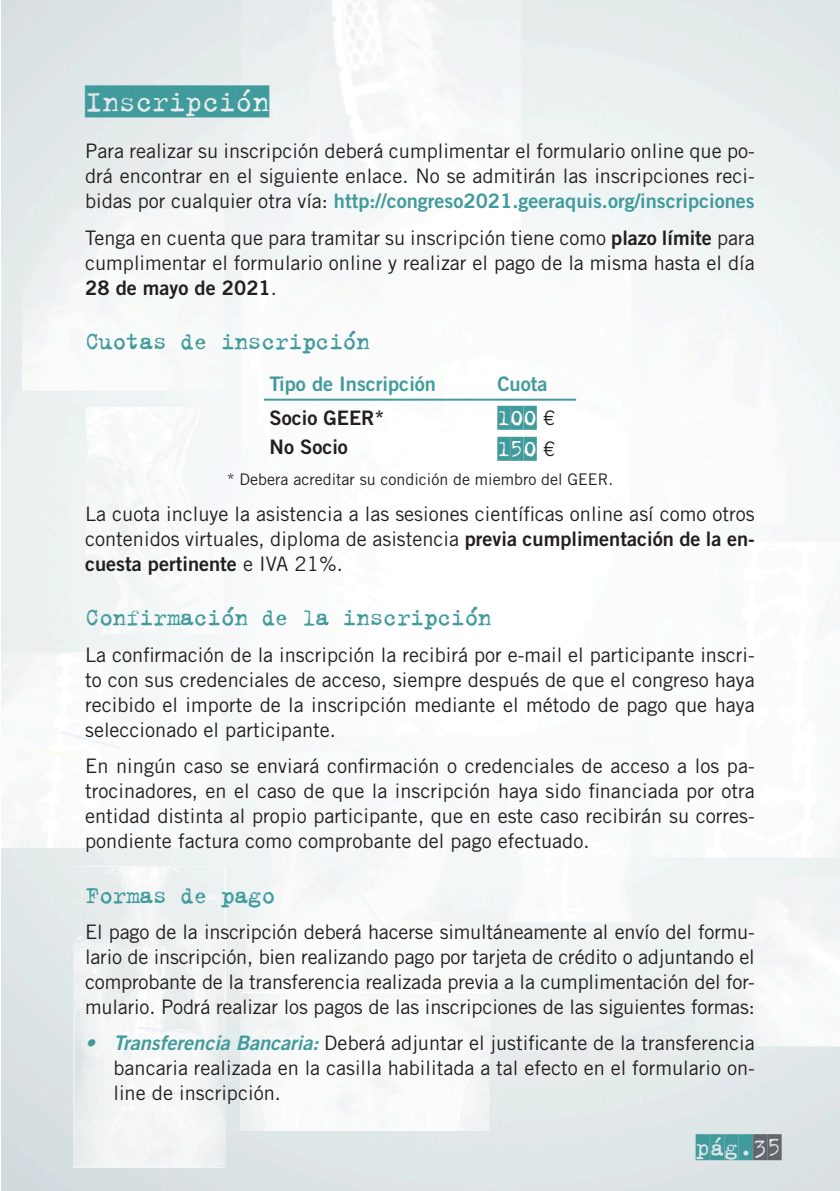
<style>
.page{position:relative;width:840px;height:1191px;background:#fff}
.page>*{position:absolute;margin:0;border:0;box-sizing:border-box;transform-origin:0 0}
.t1{font:32px "Trixie Cameo";letter-spacing:-.03em;color:#419b9c}
.t2{font:26px "Trixie";letter-spacing:-.03em;color:#419b9c}
.t3{font:26px "Trixie Cameo";color:#419b9c}
.t4{font:24px "Trixie Cameo";color:#419b9c}
.t5{font:20px/25px "Trade Gothic LT Std";color:#231f20;text-align:justify}
.t6{font:20px "Trade Gothic LT Std Bd 2";color:#419b9c}
.t7{font:20px "Trade Gothic LT Std Bd 2";color:#231f20}
.t8{font:16px "Trade Gothic LT Std";color:#231f20}
.s1{font-family:"Trade Gothic LT Std";color:#231f20}
.s2{font-family:"Trade Gothic LT Std Bd 2"}
.s3{font-family:"Trade Gothic LT Std"}
.s4{font-family:"Trade Gothic LT Std";font-size:20px;color:#231f20}
.s5{font-family:"Trade Gothic LT Std Bd 2 Obl";color:#419b9c}
.s6{color:#63656a}
</style>
<div class="page">
<img style="left:1px;top:0;width:838px;height:1191px">
<hr style="left:264px;top:399px;width:227px;height:2px;background:#419b9c">
<hr style="left:491px;top:399px;width:84px;height:2px;background:#419b9c">
<h1 class="t1" style="left:85px;top:84px;width:185px">INSCRIPCIÓN</h1>
<p class="t5" style="left:85px;top:138px;width:671px">Para realizar su inscripción deberá cumplimentar el formulario online que po&shy;drá encontrar en el siguiente enlace. No se admitirán las inscripciones reci-</p>
<p class="t6" style="left:85px;top:189px;width:671px"><span class="s1">bidas por cualquier otra vía:</span> http://congreso2021.geeraquis.org/inscripciones</p>
<p class="t5" style="left:85px;top:225px;width:670px">Tenga en cuenta que para tramitar su inscripción tiene como <span class="s2">plazo límite</span> para cumplimentar el formulario online y realizar el pago de la misma hasta el día</p>
<p class="t7" style="left:85px;top:275px;width:193px">28 de mayo de 2021<span class="s3">.</span></p>
<h2 class="t2" style="left:85px;top:324px;width:286px">Cuotas de inscripción</h2>
<p class="t6" style="left:269px;top:372px;width:168px">Tipo de Inscripción</p>
<p class="t6" style="left:497px;top:372px;width:51px">Cuota</p>
<p class="t7" style="left:269px;top:405px;width:116px">Socio GEER*</p>
<p class="t4" style="left:497px;top:405px;width:59px">100 <span class="s4">€</span></p>
<p class="t7" style="left:269px;top:434px;width:80px">No Socio</p>
<p class="t4" style="left:497px;top:436px;width:59px">150 <span class="s4">€</span></p>
<p class="t8" style="left:226px;top:469px;width:388px">* Debera acreditar su condición de miembro del GEER.</p>
<p class="t5" style="left:85px;top:501px;width:671px">La cuota incluye la asistencia a las sesiones científicas online así como otros contenidos virtuales, diploma de asistencia <span class="s2">previa cumplimentación de la en-</span></p>
<p class="t7" style="left:85px;top:551px;width:259px">cuesta pertinente <span class="s3">e IVA 21%.</span></p>
<h2 class="t2" style="left:85px;top:601px;width:408px">Confirmación de la inscripción</h2>
<p class="t5" style="left:85px;top:642px;width:671px">La confirmación de la inscripción la recibirá por e-mail el participante inscri&shy;to con sus credenciales de acceso, siempre después de que el congreso haya recibido el importe de la inscripción mediante el método de pago que haya seleccionado el participante.</p>
<p class="t5" style="left:85px;top:753px;width:671px">En ningún caso se enviará confirmación o credenciales de acceso a los pa&shy;trocinadores, en el caso de que la inscripción haya sido financiada por otra entidad distinta al propio participante, que en este caso recibirán su corres&shy;pondiente factura como comprobante del pago efectuado.</p>
<h2 class="t2" style="left:85px;top:878px;width:192px">Formas de pago</h2>
<p class="t5" style="left:85px;top:919px;width:671px">El pago de la inscripción deberá hacerse simultáneamente al envío del formu&shy;lario de inscripción, bien realizando pago por tarjeta de crédito o adjuntando el comprobante de la transferencia realizada previa a la cumplimentación del for&shy;mulario. Podrá realizar los pagos de las inscripciones de las siguientes formas:</p>
<p class="t5" style="left:113px;top:1030px;width:642px;text-indent:-28px"><span class="s5">• Transferencia Bancaria:</span> Deberá adjuntar el justificante de la transferencia bancaria realizada en la casilla habilitada a tal efecto en el formulario on&shy;line de inscripción.</p>
<h2 class="t3" style="left:695px;top:1133px;width:87px">PÁG.<span class="s6">35</span></h2>
</div>
